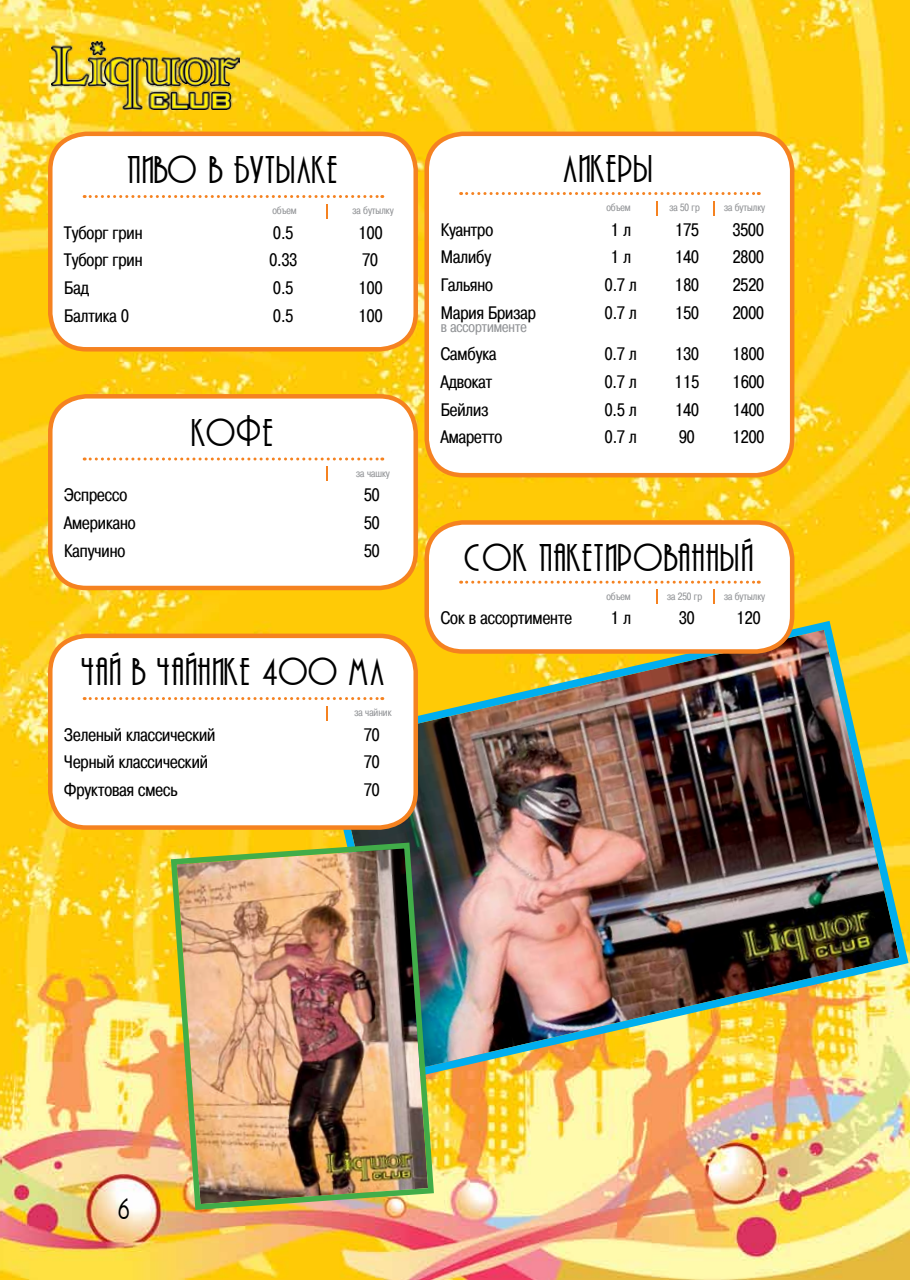
<style>
.page{position:relative;width:910px;height:1280px;background:#fff}
.page>*{position:absolute;margin:0;border:0;box-sizing:border-box;transform-origin:0 0}
.t1{font:36px "Ukr Playt";color:#000}
.t2{font:31.5px "Agatha Modern";color:#000}
.t3{font:18px "Pragmatica Cond C";color:#000}
.t4{font:15px "Pragmatica Cond C";color:#939598}
.t5{font:10.5px "Pragmatica Cond C";color:#939598}
</style>
<div class="page">
<img style="left:0;top:0;width:910px;height:1280px">
<img style="left:51px;top:42px;width:188px;height:68px">
<img style="left:318px;top:616px;width:592px;height:469px">
<div style="left:50px;top:134px;width:366px;height:215px;background:#fff;border-radius:36px"></div>
<div style="left:48px;top:132px;width:370px;height:219px;border:4px solid #f58220;border-radius:36px"></div>
<svg style="left:84px;top:195px;width:299px;height:3px"></svg>
<svg style="left:326px;top:204px;width:2px;height:15px"></svg>
<div style="left:50px;top:396px;width:366px;height:192px;background:#fff;border-radius:36px"></div>
<div style="left:48px;top:394px;width:370px;height:196px;border:4px solid #f58220;border-radius:36px"></div>
<svg style="left:84px;top:457px;width:299px;height:3px"></svg>
<svg style="left:326px;top:466px;width:2px;height:15px"></svg>
<div style="left:50px;top:636px;width:366px;height:191px;background:#fff;border-radius:36px"></div>
<div style="left:48px;top:634px;width:370px;height:196px;border:4px solid #f58220;border-radius:36px"></div>
<svg style="left:84px;top:697px;width:299px;height:3px"></svg>
<svg style="left:326px;top:706px;width:2px;height:15px"></svg>
<div style="left:427px;top:134px;width:365px;height:341px;background:#fff;border-radius:36px"></div>
<div style="left:424px;top:132px;width:370px;height:345px;border:4px solid #f58220;border-radius:36px"></div>
<svg style="left:461px;top:192px;width:298px;height:3px"></svg>
<svg style="left:656px;top:201px;width:1px;height:15px"></svg>
<svg style="left:713px;top:201px;width:2px;height:15px"></svg>
<div style="left:427px;top:522px;width:365px;height:129px;background:#fff;border-radius:36px"></div>
<div style="left:424px;top:520px;width:370px;height:134px;border:4px solid #f58220;border-radius:36px"></div>
<svg style="left:461px;top:581px;width:298px;height:23px"></svg>
<img style="left:168px;top:840px;width:269px;height:373px">
<h1 class="t1" style="left:127px;top:150px;width:213px">ПИВО в бутылке</h1>
<p class="t5" style="left:272px;top:205px;width:26px">объем</p>
<p class="t5" style="left:352px;top:205px;width:43px">за бутылку</p>
<p class="t3" style="left:64px;top:222px;width:80px">Туборг грин</p>
<p class="t3" style="left:273px;top:222px;width:22px">0.5</p>
<p class="t3" style="left:358px;top:222px;width:26px">100</p>
<p class="t3" style="left:64px;top:250px;width:80px">Туборг грин</p>
<p class="t3" style="left:269px;top:250px;width:29px">0.33</p>
<p class="t3" style="left:363px;top:250px;width:17px">70</p>
<p class="t3" style="left:64px;top:278px;width:26px">Бад</p>
<p class="t3" style="left:273px;top:278px;width:22px">0.5</p>
<p class="t3" style="left:358px;top:278px;width:26px">100</p>
<p class="t3" style="left:64px;top:305px;width:66px">Балтика 0</p>
<p class="t3" style="left:273px;top:305px;width:22px">0.5</p>
<p class="t3" style="left:358px;top:305px;width:26px">100</p>
<h1 class="t1" style="left:192px;top:413px;width:84px">КОФЕ</h1>
<p class="t5" style="left:356px;top:467px;width:35px">за чашку</p>
<p class="t3" style="left:64px;top:485px;width:64px">Эспрессо</p>
<p class="t3" style="left:364px;top:485px;width:17px">50</p>
<p class="t3" style="left:64px;top:512px;width:73px">Американо</p>
<p class="t3" style="left:364px;top:512px;width:17px">50</p>
<p class="t3" style="left:64px;top:540px;width:63px">Капучино</p>
<p class="t3" style="left:364px;top:540px;width:17px">50</p>
<h1 class="t1" style="left:81px;top:652px;width:306px">Чай в чайнике 400 мл</h1>
<p class="t5" style="left:354px;top:707px;width:39px">за чайник</p>
<p class="t3" style="left:64px;top:724px;width:153px">Зеленый классический</p>
<p class="t3" style="left:364px;top:724px;width:17px">70</p>
<p class="t3" style="left:64px;top:752px;width:145px">Черный классический</p>
<p class="t3" style="left:364px;top:752px;width:17px">70</p>
<p class="t3" style="left:64px;top:780px;width:115px">Фруктовая смесь</p>
<p class="t3" style="left:364px;top:780px;width:17px">70</p>
<h1 class="t1" style="left:563px;top:149px;width:92px">Ликеры</h1>
<p class="t5" style="left:606px;top:202px;width:26px">объем</p>
<p class="t5" style="left:669px;top:202px;width:32px">за 50 гр</p>
<p class="t5" style="left:724px;top:202px;width:43px">за бутылку</p>
<p class="t3" style="left:441px;top:219px;width:54px">Куантро</p>
<p class="t3" style="left:610px;top:219px;width:22px">1 л</p>
<p class="t3" style="left:675px;top:219px;width:26px">175</p>
<p class="t3" style="left:733px;top:219px;width:33px">3500</p>
<p class="t3" style="left:441px;top:247px;width:52px">Малибу</p>
<p class="t3" style="left:610px;top:247px;width:22px">1 л</p>
<p class="t3" style="left:675px;top:247px;width:26px">140</p>
<p class="t3" style="left:733px;top:247px;width:33px">2800</p>
<p class="t3" style="left:441px;top:275px;width:54px">Гальяно</p>
<p class="t3" style="left:605px;top:275px;width:33px">0.7 л</p>
<p class="t3" style="left:675px;top:275px;width:26px">180</p>
<p class="t3" style="left:733px;top:275px;width:33px">2520</p>
<p class="t3" style="left:441px;top:302px;width:96px">Мария Бризар</p>
<p class="t3" style="left:605px;top:302px;width:33px">0.7 л</p>
<p class="t3" style="left:675px;top:302px;width:26px">150</p>
<p class="t3" style="left:733px;top:302px;width:33px">2000</p>
<p class="t4" style="left:441px;top:319px;width:87px">в ассортименте</p>
<p class="t3" style="left:441px;top:344px;width:57px">Самбука</p>
<p class="t3" style="left:605px;top:344px;width:33px">0.7 л</p>
<p class="t3" style="left:675px;top:344px;width:26px">130</p>
<p class="t3" style="left:732px;top:344px;width:34px">1800</p>
<p class="t3" style="left:441px;top:371px;width:53px">Адвокат</p>
<p class="t3" style="left:605px;top:371px;width:33px">0.7 л</p>
<p class="t3" style="left:674px;top:371px;width:27px">115</p>
<p class="t3" style="left:732px;top:371px;width:34px">1600</p>
<p class="t3" style="left:441px;top:399px;width:49px">Бейлиз</p>
<p class="t3" style="left:605px;top:399px;width:33px">0.5 л</p>
<p class="t3" style="left:675px;top:399px;width:26px">140</p>
<p class="t3" style="left:732px;top:399px;width:33px">1400</p>
<p class="t3" style="left:441px;top:427px;width:63px">Амаретто</p>
<p class="t3" style="left:605px;top:427px;width:33px">0.7 л</p>
<p class="t3" style="left:679px;top:427px;width:17px">90</p>
<p class="t3" style="left:732px;top:427px;width:34px">1200</p>
<h1 class="t1" style="left:464px;top:537px;width:291px">Сок пакетированный</h1>
<p class="t5" style="left:606px;top:590px;width:26px">объем</p>
<p class="t5" style="left:667px;top:590px;width:36px">за 250 гр</p>
<p class="t5" style="left:724px;top:590px;width:43px">за бутылку</p>
<p class="t3" style="left:441px;top:608px;width:133px">Сок в ассортименте</p>
<p class="t3" style="left:610px;top:608px;width:22px">1 л</p>
<p class="t3" style="left:679px;top:608px;width:17px">30</p>
<p class="t3" style="left:736px;top:608px;width:26px">120</p>
<h2 class="t2" style="left:116px;top:1194px;width:16px">6</h2>
</div>
